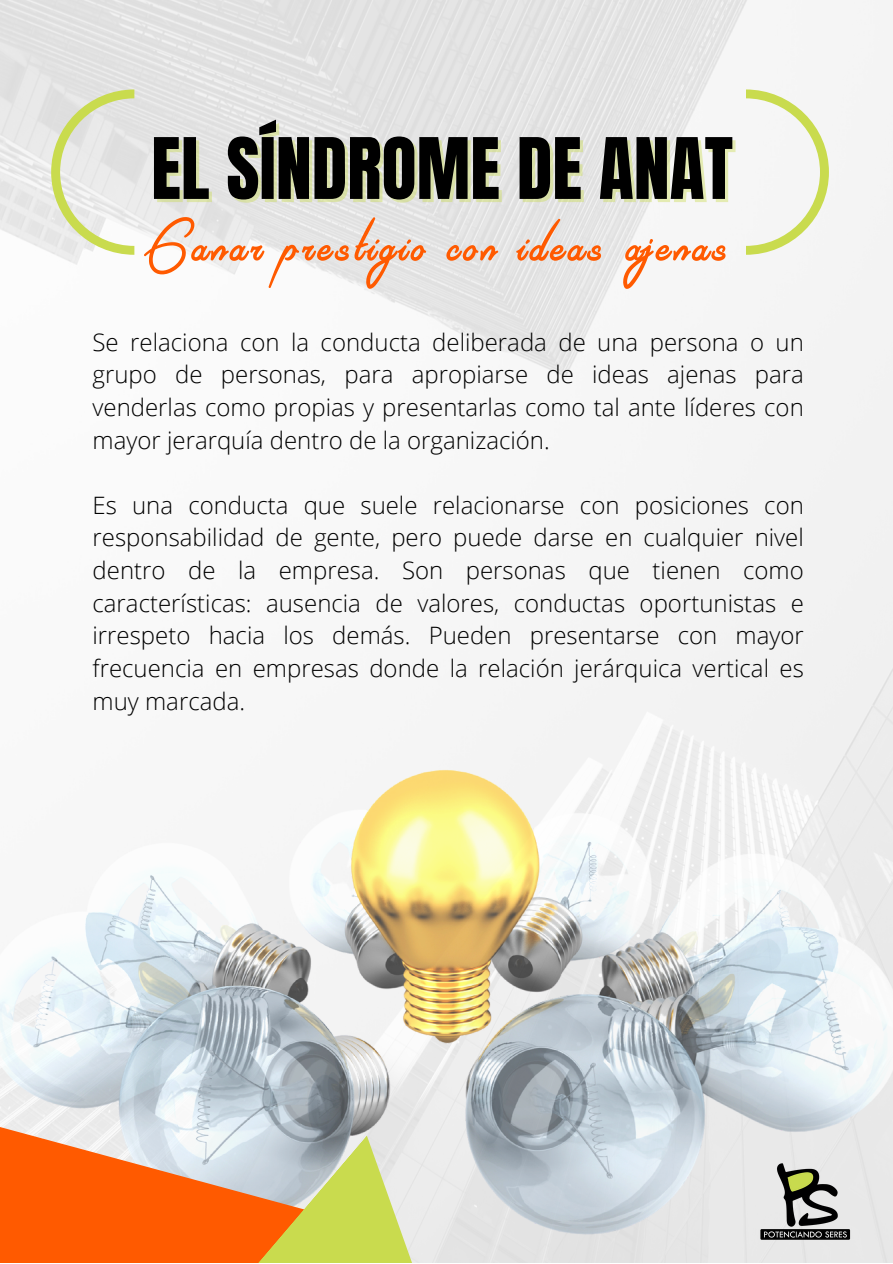
<style>
.page{position:relative;width:893px;height:1264px;background:#fff}
.page>*{position:absolute;margin:0;border:0;box-sizing:border-box;transform-origin:0 0}
.t1{font:72px "Anton";color:#000}
.t2{font:56.85px "Riviera Signature Font";letter-spacing:.075em;color:#ff5a00}
.t3{font:300 24px/32.5px "Open Sans";color:#000;text-align:justify}
</style>
<div class="page">
<img style="left:0;top:0;width:892px;height:752px">
<img style="left:0;top:752px;width:892px;height:510px">
<svg style="left:51px;top:89px;width:83px;height:166px;background:#e3e6cf"></svg>
<svg style="left:746px;top:89px;width:82px;height:166px"></svg>
<svg style="left:0;top:1108px;width:336px;height:154px;background:#f08c55"></svg>
<svg style="left:161px;top:1135px;width:312px;height:127px;background:#ddbe88"></svg>
<img style="left:749px;top:1151px;width:107px;height:88px">
<p class="t1" style="left:151px;top:117px;width:583px">EL SÍNDROME DE ANAT</p>
<p class="t2" style="left:153px;top:208px;width:575px">Ganar prestigio con ideas ajenas</p>
<p class="t3" style="left:92px;top:325px;width:712px">Se relaciona con la conducta deliberada de una persona o un grupo de personas, para apropiarse de ideas ajenas para venderlas como propias y presentarlas como tal ante líderes con mayor jerarquía dentro de la organización.</p>
<p class="t3" style="left:92px;top:488px;width:712px">Es una conducta que suele relacionarse con posiciones con responsabilidad de gente, pero puede darse en cualquier nivel dentro de la empresa. Son personas que tienen como características: ausencia de valores, conductas oportunistas e irrespeto hacia los demás. Pueden presentarse con mayor frecuencia en empresas donde la relación jerárquica vertical es muy marcada.</p>
</div>
